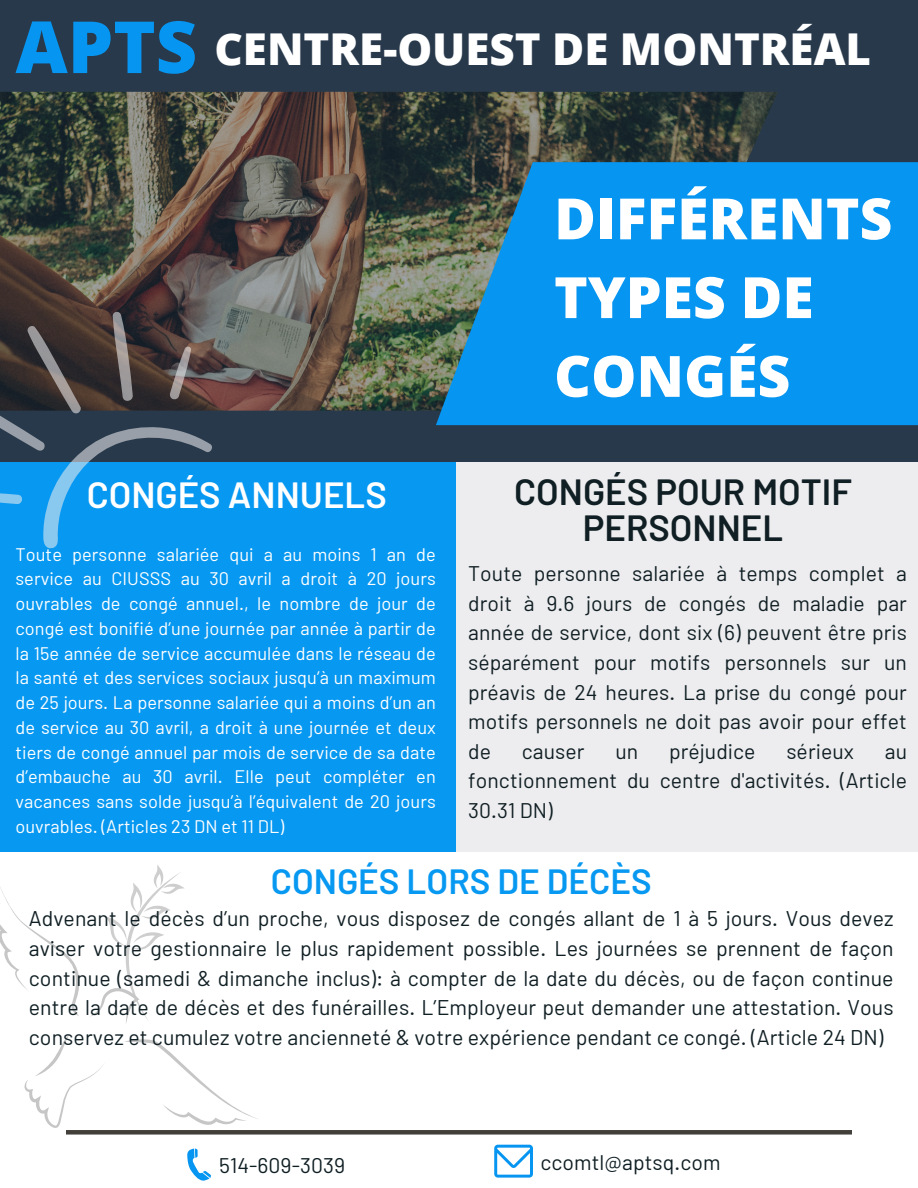
<style>
.page{position:relative;width:918px;height:1188px;background:#fff}
.page>*{position:absolute;margin:0;border:0;box-sizing:border-box;transform-origin:0 0}
.t1{font:800 72px "Open Sans";color:#0695f1}
.t2{font:800 57px/78.8px "Open Sans";color:#fff}
.t3{font:800 43.95px "Open Sans";color:#fff}
.t4{font:600 36.45px/36px "Barlow";color:#101f24;text-align:center}
.t5{font:600 36.45px "Barlow";color:#fff}
.t6{font:600 34.95px "Barlow";color:#0798f1}
.t7{font:21.3px/29.8px "Barlow";letter-spacing:.005em;color:#101f24;text-align:justify}
.t8{font:21.15px/29.7px "Barlow";letter-spacing:.005em;color:#101f24;text-align:justify}
.t9{font:18.15px/24.8px "Barlow";letter-spacing:.005em;color:#fff;text-align:justify}
</style>
<div class="page">
<div style="left:0;top:0;width:918px;height:507px;background:#28394b"></div>
<img style="left:0;top:92px;width:778px;height:319px">
<svg style="left:436px;top:162px;width:482px;height:263px;fill:#0695f1"></svg>
<div style="left:0;top:462px;width:463px;height:389px;background:#0798f1"></div>
<div style="left:456px;top:462px;width:462px;height:389px;background:#ededef"></div>
<svg style="left:0;top:851px;width:260px;height:277px"></svg>
<svg style="left:0;top:310px;width:224px;height:239px"></svg>
<div style="left:66px;top:1130px;width:786px;height:5px;background:#423e3a"></div>
<svg style="left:187px;top:1148px;width:24px;height:33px"></svg>
<svg style="left:494px;top:1145px;width:38px;height:32px"></svg>
<h5 class="t1" style="left:15px;top:-4px;width:183px">APTS</h5>
<p class="t3" style="left:214px;top:18px;width:658px">CENTRE-OUEST DE MONTRÉAL</p>
<h2 class="t5" style="left:87px;top:471px;width:302px">CONGÉS ANNUELS</h2>
<p class="t9" style="left:15px;top:541px;width:422px">Toute personne salariée qui a au moins 1 an de service au CIUSSS au 30 avril a droit à 20 jours ouvrables de congé annuel., le nombre de jour de congé est bonifié d’une journée par année à partir de la 15e année de service accumulée dans le réseau de la santé et des services sociaux jusqu’à un maximum de 25 jours. La personne salariée qui a moins d’un an de service au 30 avril, a droit à une journée et deux tiers de congé annuel par mois de service de sa date d’embauche au 30 avril. Elle peut compléter en vacances sans solde jusqu’à l’équivalent de 20 jours ouvrables. (Articles 23 DN et 11 DL)</p>
<h4 class="t2" style="left:554px;top:178px;width:340px">DIFFÉRENTS<br>TYPES DE<br>CONGÉS</h4>
<h1 class="t4" style="left:514px;top:473px;width:339px">CONGÉS POUR MOTIF<br>PERSONNEL</h1>
<h3 class="t8" style="left:468px;top:558px;width:440px">Toute personne salariée à temps complet a droit à 9.6 jours de congés de maladie par année de service, dont six (6) peuvent être pris séparément pour motifs personnels sur un préavis de 24 heures. La prise du congé pour motifs personnels ne doit pas avoir pour effet de</h3>
<h3 class="t8" style="left:522px;top:736px;width:64px">causer</h3>
<h3 class="t8" style="left:615px;top:736px;width:24px">un</h3>
<h3 class="t8" style="left:669px;top:736px;width:88px">préjudice</h3>
<h3 class="t8" style="left:786px;top:736px;width:69px">sérieux</h3>
<h3 class="t8" style="left:468px;top:736px;width:440px;text-indent:417px">au fonctionnement du centre d'activités. (Article 30.31 DN)</h3>
<p class="t6" style="left:271px;top:859px;width:382px">CONGÉS LORS DE DÉCÈS</p>
<h4 class="t7" style="left:29px;top:903px;width:866px">Advenant le décès d’un proche, vous disposez de congés allant de 1 à 5 jours. Vous devez aviser votre gestionnaire le plus rapidement possible. Les journées se prennent de façon continue (samedi &amp; dimanche inclus): à compter de la date du décès, ou de façon continue entre la date de décès et des funérailles. L’Employeur peut demander une attestation. Vous conservez et cumulez votre ancienneté &amp; votre expérience pendant ce congé. (Article 24 DN)</h4>
<h4 class="t8" style="left:219px;top:1150px;width:128px">514-609-3039</h4>
<p class="t8" style="left:540px;top:1146px;width:182px">ccomtl@aptsq.com</p>
</div>
